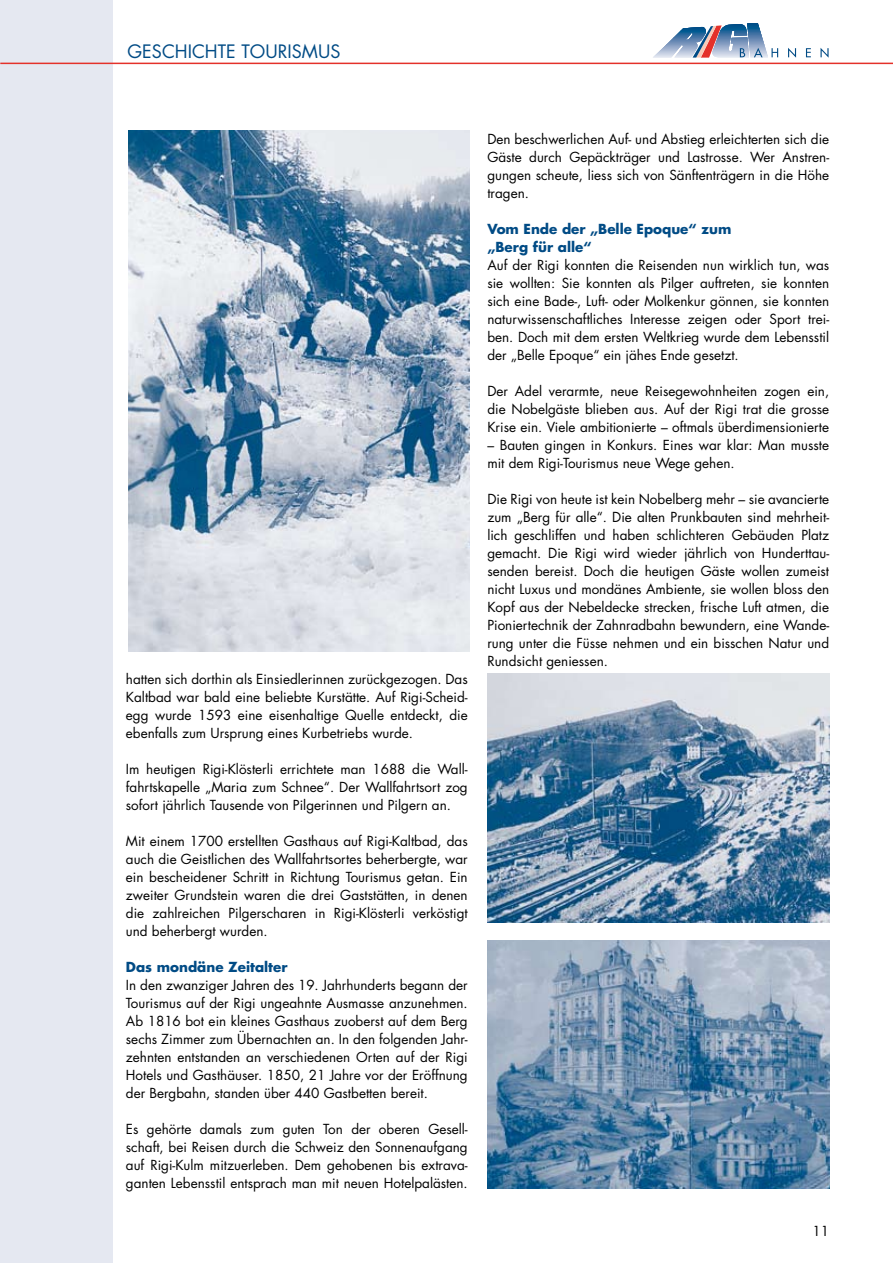
<style>
.page{position:relative;width:893px;height:1263px;background:#fff}
.page>*{position:absolute;margin:0;border:0;box-sizing:border-box;transform-origin:0 0}
.t1{font:18px "Futura";color:#004b85}
.t2{font:13.5px/18px "Futura";color:#000;text-align:justify}
.t3{font:700 13.5px/18px "Futura";color:#004b85}
</style>
<div class="page">
<div style="left:0;top:0;width:113px;height:1263px;background:#e5e8f1"></div>
<img style="left:487px;top:674px;width:342px;height:249px">
<img style="left:129px;top:131px;width:340px;height:520px">
<img style="left:487px;top:941px;width:342px;height:248px">
<hr style="left:711px;top:57px;width:38px;height:1px;background:#e4e9f2">
<hr style="left:711px;top:56px;width:38px;height:1px;background:#dde3ee">
<hr style="left:711px;top:55px;width:38px;height:1px;background:#d7deeb">
<hr style="left:711px;top:54px;width:38px;height:1px;background:#cfd7e7">
<hr style="left:711px;top:53px;width:38px;height:1px;background:#c8d1e3">
<hr style="left:711px;top:52px;width:38px;height:1px;background:#c0cbe0">
<hr style="left:711px;top:51px;width:38px;height:1px;background:#b8c5db">
<hr style="left:711px;top:50px;width:38px;height:1px;background:#b3c1d9">
<hr style="left:711px;top:49px;width:38px;height:1px;background:#abbad5">
<hr style="left:711px;top:48px;width:38px;height:1px;background:#a4b5d1">
<hr style="left:711px;top:47px;width:38px;height:1px;background:#9dafcd">
<hr style="left:711px;top:46px;width:38px;height:1px;background:#95a9c9">
<hr style="left:711px;top:45px;width:38px;height:1px;background:#8fa5c6">
<hr style="left:711px;top:44px;width:38px;height:1px;background:#889fc3">
<hr style="left:711px;top:43px;width:38px;height:1px;background:#8099be">
<hr style="left:711px;top:42px;width:38px;height:1px;background:#7894bb">
<hr style="left:711px;top:41px;width:38px;height:1px;background:#718eb7">
<hr style="left:711px;top:40px;width:38px;height:1px;background:#6b8bb5">
<hr style="left:711px;top:39px;width:38px;height:1px;background:#6385b1">
<hr style="left:711px;top:38px;width:38px;height:1px;background:#5c80ad">
<hr style="left:711px;top:37px;width:38px;height:1px;background:#537baa">
<hr style="left:711px;top:36px;width:38px;height:1px;background:#4b76a7">
<hr style="left:711px;top:35px;width:38px;height:1px;background:#4473a4">
<hr style="left:711px;top:34px;width:38px;height:1px;background:#3c6fa1">
<hr style="left:711px;top:33px;width:38px;height:1px;background:#326a9e">
<hr style="left:711px;top:32px;width:38px;height:1px;background:#29669a">
<hr style="left:711px;top:31px;width:38px;height:1px;background:#1a6197">
<hr style="left:711px;top:30px;width:38px;height:1px;background:#065e94">
<hr style="left:711px;top:29px;width:38px;height:1px;background:#005b92">
<hr style="left:711px;top:28px;width:38px;height:1px;background:#00578f">
<hr style="left:711px;top:27px;width:38px;height:1px;background:#00548c">
<hr style="left:711px;top:26px;width:38px;height:1px;background:#005089">
<hr style="left:711px;top:25px;width:38px;height:1px;background:#004d87">
<hr style="left:711px;top:24px;width:38px;height:1px;background:#004b85">
<svg style="left:701px;top:25px;width:21px;height:33px"></svg>
<svg style="left:740px;top:24px;width:89px;height:34px"></svg>
<hr style="left:653px;top:57px;width:54px;height:1px;background:#e4e9f2">
<hr style="left:653px;top:56px;width:54px;height:1px;background:#dde3ee">
<hr style="left:653px;top:55px;width:54px;height:1px;background:#d5dcea">
<hr style="left:653px;top:54px;width:54px;height:1px;background:#cbd4e5">
<hr style="left:653px;top:53px;width:54px;height:1px;background:#c4cee2">
<hr style="left:653px;top:52px;width:54px;height:1px;background:#bcc8dd">
<hr style="left:653px;top:51px;width:54px;height:1px;background:#b4c2da">
<hr style="left:653px;top:50px;width:54px;height:1px;background:#adbcd6">
<hr style="left:653px;top:49px;width:54px;height:1px;background:#a6b6d2">
<hr style="left:653px;top:48px;width:54px;height:1px;background:#9fb0ce">
<hr style="left:653px;top:47px;width:54px;height:1px;background:#95a9c9">
<hr style="left:653px;top:46px;width:54px;height:1px;background:#8da3c5">
<hr style="left:653px;top:45px;width:54px;height:1px;background:#869dc1">
<hr style="left:653px;top:44px;width:54px;height:1px;background:#7e98be">
<hr style="left:653px;top:43px;width:54px;height:1px;background:#7692ba">
<hr style="left:653px;top:42px;width:54px;height:1px;background:#6f8db7">
<hr style="left:653px;top:41px;width:54px;height:1px;background:#6587b2">
<hr style="left:653px;top:40px;width:54px;height:1px;background:#5d81ae">
<hr style="left:653px;top:39px;width:54px;height:1px;background:#557cab">
<hr style="left:653px;top:38px;width:54px;height:1px;background:#4e78a8">
<hr style="left:653px;top:37px;width:54px;height:1px;background:#4473a4">
<hr style="left:653px;top:36px;width:54px;height:1px;background:#3c6fa1">
<hr style="left:653px;top:35px;width:54px;height:1px;background:#326a9e">
<hr style="left:653px;top:34px;width:54px;height:1px;background:#256599">
<hr style="left:653px;top:33px;width:54px;height:1px;background:#156197">
<hr style="left:653px;top:32px;width:54px;height:1px;background:#005d93">
<hr style="left:653px;top:31px;width:54px;height:1px;background:#005991">
<hr style="left:653px;top:30px;width:54px;height:1px;background:#00568e">
<hr style="left:653px;top:29px;width:54px;height:1px;background:#00528b">
<hr style="left:653px;top:28px;width:54px;height:1px;background:#004f88">
<hr style="left:653px;top:27px;width:54px;height:1px;background:#004b85">
<hr style="left:0;top:63px;width:893px;height:1px;background:#e4312a">
<h1 class="t1" style="left:128px;top:38px;width:214px">GESCHICHTE TOURISMUS</h1>
<p class="t2" style="left:126px;top:670px;width:343px">hatten sich dorthin als Einsiedlerinnen zurückgezogen. Das Kaltbad war bald eine beliebte Kurstätte. Auf Rigi-Scheid&shy;egg wurde 1593 eine eisenhaltige Quelle entdeckt, die ebenfalls zum Ursprung eines Kurbetriebs wurde.</p>
<p class="t2" style="left:126px;top:760px;width:343px">Im heutigen Rigi-Klösterli errichtete man 1688 die Wall&shy;fahrtskapelle „Maria zum Schnee“. Der Wallfahrtsort zog sofort jährlich Tausende von Pilgerinnen und Pilgern an.</p>
<p class="t2" style="left:126px;top:832px;width:343px">Mit einem 1700 erstellten Gasthaus auf Rigi-Kaltbad, das auch die Geistlichen des Wallfahrtsortes beherbergte, war ein bescheidener Schritt in Richtung Tourismus getan. Ein zweiter Grundstein waren die drei Gaststätten, in denen die zahlreichen Pilgerscharen in Rigi-Klösterli verköstigt und beherbergt wurden.</p>
<p class="t3" style="left:126px;top:958px;width:163px">Das mondäne Zeitalter</p>
<p class="t2" style="left:126px;top:976px;width:343px">In den zwanziger Jahren des 19. Jahrhunderts begann der Tourismus auf der Rigi ungeahnte Ausmasse anzunehmen.<br>Ab 1816 bot ein kleines Gasthaus zuoberst auf dem Berg sechs Zimmer zum Übernachten an. In den folgenden Jahr&shy;zehnten entstanden an verschiedenen Orten auf der Rigi Hotels und Gasthäuser. 1850, 21 Jahre vor der Eröffnung der Bergbahn, standen über 440 Gastbetten bereit.</p>
<p class="t2" style="left:126px;top:1120px;width:343px">Es gehörte damals zum guten Ton der oberen Gesell&shy;schaft, bei Reisen durch die Schweiz den Sonnenaufgang auf Rigi-Kulm mitzuerleben. Dem gehobenen bis extrava&shy;ganten Lebensstil entsprach man mit neuen Hotelpalästen.</p>
<p class="t2" style="left:487px;top:130px;width:343px">Den beschwerlichen Auf- und Abstieg erleichterten sich die Gäste durch Gepäckträger und Lastrosse. Wer Anstren&shy;gungen scheute, liess sich von Sänftenträgern in die Höhe tragen.</p>
<p class="t3" style="left:487px;top:220px;width:246px">Vom Ende der „Belle Epoque“ zum „Berg für alle“</p>
<p class="t2" style="left:487px;top:256px;width:343px">Auf der Rigi konnten die Reisenden nun wirklich tun, was sie wollten: Sie konnten als Pilger auftreten, sie konnten sich eine Bade-, Luft- oder Molkenkur gönnen, sie konnten naturwissenschaftliches Interesse zeigen oder Sport trei&shy;ben. Doch mit dem ersten Weltkrieg wurde dem Lebensstil der „Belle Epoque“ ein jähes Ende gesetzt.</p>
<p class="t2" style="left:487px;top:382px;width:343px">Der Adel verarmte, neue Reisegewohnheiten zogen ein, die Nobelgäste blieben aus. Auf der Rigi trat die grosse Krise ein. Viele ambitionierte – oftmals überdimensionierte</p>
<p class="t2" style="left:487px;top:436px;width:343px">– Bauten gingen in Konkurs. Eines war klar: Man musste mit dem Rigi-Tourismus neue Wege gehen.</p>
<p class="t2" style="left:487px;top:490px;width:343px">Die Rigi von heute ist kein Nobelberg mehr – sie avancierte zum „Berg für alle“. Die alten Prunkbauten sind mehrheit&shy;lich geschliffen und haben schlichteren Gebäuden Platz gemacht. Die Rigi wird wieder jährlich von Hunderttau&shy;senden bereist. Doch die heutigen Gäste wollen zumeist nicht Luxus und mondänes Ambiente, sie wollen bloss den Kopf aus der Nebeldecke strecken, frische Luft atmen, die Pioniertechnik der Zahnradbahn bewundern, eine Wande&shy;rung unter die Füsse nehmen und ein bisschen Natur und Rundsicht geniessen.</p>
<p class="t2" style="left:813px;top:1222px;width:18px">11</p>
</div>
